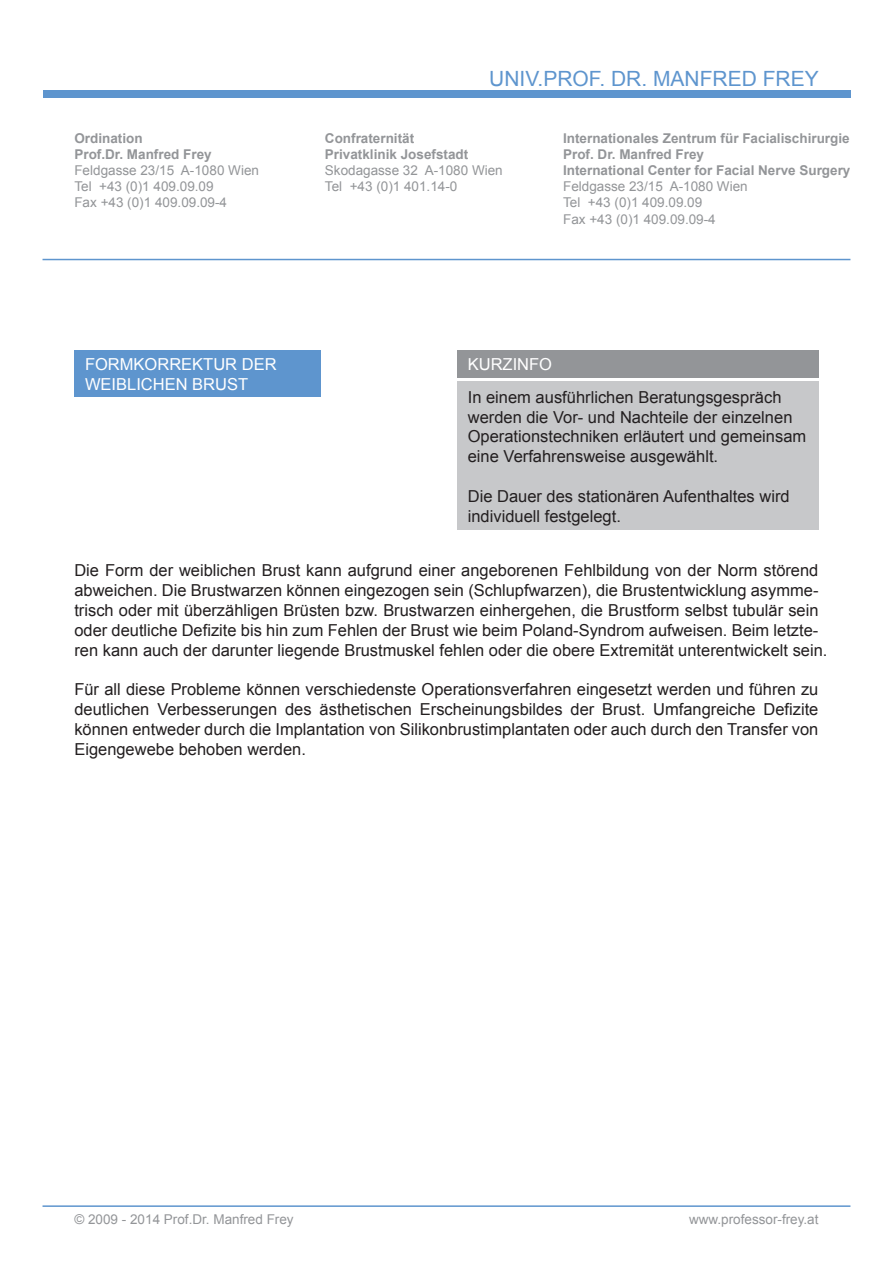
<style>
.page{position:relative;width:893px;height:1263px;background:#fff}
.page>*{position:absolute;margin:0;border:0;box-sizing:border-box;transform-origin:0 0}
.t1{font:21px "Arial";color:#5e95ce}
.t2{font:16.5px/19.8px "Arial";color:#231f20}
.t3{font:16.5px/19.8px "Arial";color:#fff}
.t4{font:13.5px/16.2px "Arial";color:#939598}
.t5{font:700 13.5px/16.2px "Arial";color:#939598}
</style>
<div class="page">
<hr style="left:43px;top:1205px;width:807px;height:2px;background:#5e95ce">
<div style="left:43px;top:90px;width:807px;height:7px;background:#5e95ce"></div>
<hr style="left:43px;top:259px;width:807px;height:1px;background:#5e95ce">
<div style="left:457px;top:350px;width:362px;height:28px;background:#939598"></div>
<div style="left:457px;top:381px;width:362px;height:148px;background:#c7c8ca"></div>
<div style="left:74px;top:350px;width:247px;height:47px;background:#5e95ce"></div>
<p class="t5" style="left:74px;top:130px;width:139px">Ordination<br>Prof.Dr. Manfred Frey</p>
<p class="t4" style="left:74px;top:162px;width:186px">Feldgasse 23/15 A-1080 Wien<br>Tel +43 (0)1 409.09.09<br>Fax +43 (0)1 409.09.09-4</p>
<p class="t1" style="left:489px;top:64px;width:331px">UNIV.PROF. DR. MANFRED FREY</p>
<p class="t5" style="left:325px;top:130px;width:145px">Confraternität<br>Privatklinik Josefstadt</p>
<p class="t4" style="left:325px;top:162px;width:179px">Skodagasse 32 A-1080 Wien<br>Tel +43 (0)1 401.14-0</p>
<p class="t5" style="left:563px;top:130px;width:289px">Internationales Zentrum für Facialischirurgie<br>Prof. Dr. Manfred Frey<br>International Center for Facial Nerve Surgery</p>
<p class="t4" style="left:563px;top:178px;width:186px">Feldgasse 23/15 A-1080 Wien<br>Tel +43 (0)1 409.09.09<br>Fax +43 (0)1 409.09.09-4</p>
<p class="t3" style="left:85px;top:354px;width:193px">FORMKORREKTUR DER<br>WEIBLICHEN BRUST</p>
<p class="t3" style="left:468px;top:354px;width:86px">KURZINFO</p>
<p class="t2" style="left:468px;top:387px;width:340px">In einem ausführlichen Beratungsgespräch werden die Vor- und Nachteile der einzelnen Operationstechniken erläutert und gemeinsam eine Verfahrensweise ausgewählt.</p>
<p class="t2" style="left:468px;top:486px;width:323px">Die Dauer des stationären Aufenthaltes wird individuell festgelegt.</p>
<p class="t2" style="left:74px;top:561px;width:754px">Die Form der weiblichen Brust kann aufgrund einer angeborenen Fehlbildung von der Norm störend abweichen. Die Brustwarzen können eingezogen sein (Schlupfwarzen), die Brustentwicklung asymme&shy;trisch oder mit überzähligen Brüsten bzw. Brustwarzen einhergehen, die Brustform selbst tubulär sein oder deutliche Defizite bis hin zum Fehlen der Brust wie beim Poland-Syndrom aufweisen. Beim letzte&shy;ren kann auch der darunter liegende Brustmuskel fehlen oder die obere Extremität unterentwickelt sein.</p>
<p class="t2" style="left:74px;top:680px;width:745px;text-align:justify">Für all diese Probleme können verschiedenste Operationsverfahren eingesetzt werden und führen zu deutlichen Verbesserungen des ästhetischen Erscheinungsbildes der Brust. Umfangreiche Defizite können entweder durch die Implantation von Silikonbrustimplantaten oder auch durch den Transfer von Eigengewebe behoben werden.</p>
<p class="t4" style="left:74px;top:1211px;width:221px">© 2009 - 2014 Prof.Dr. Manfred Frey</p>
<p class="t4" style="left:689px;top:1211px;width:131px">www.professor-frey.at</p>
</div>
